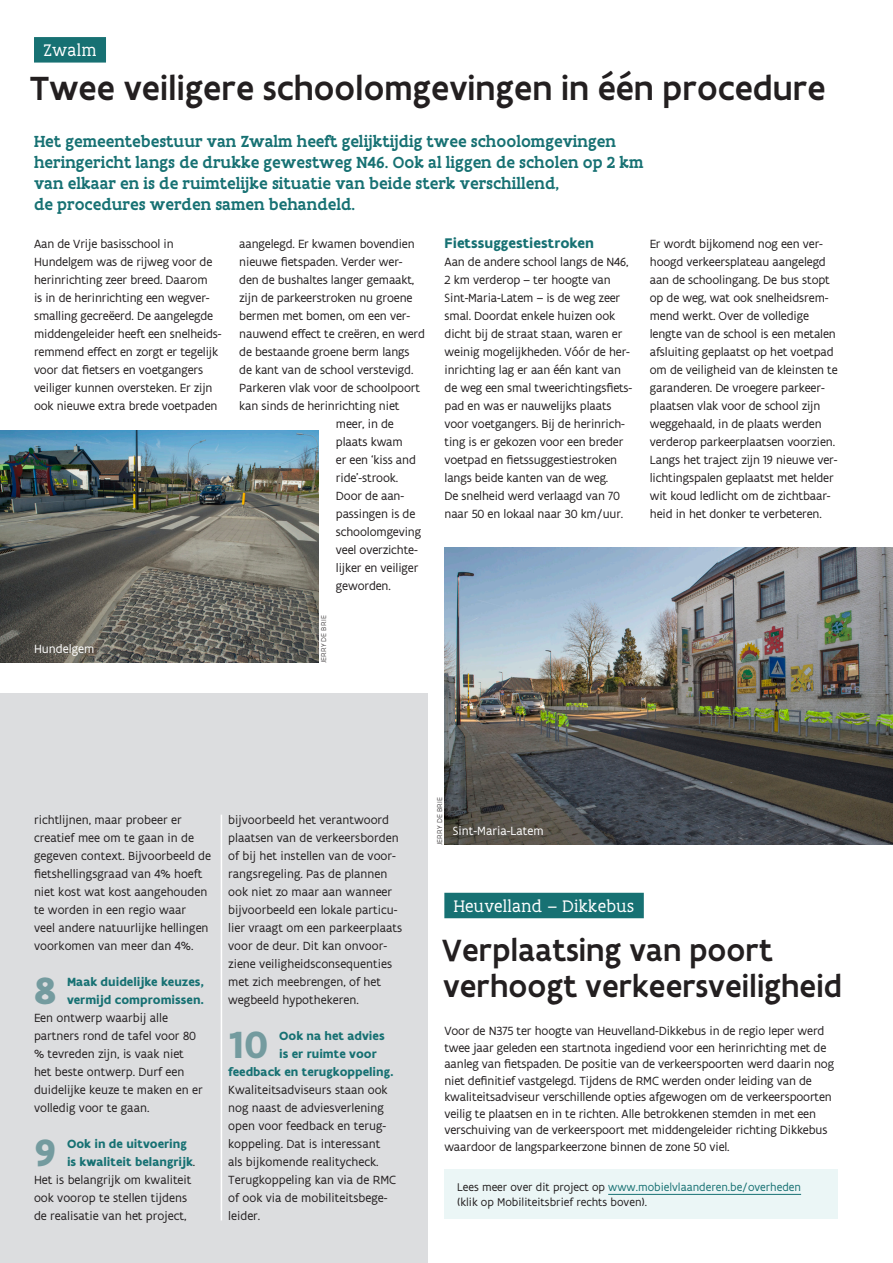
<style>
.page{position:relative;width:893px;height:1263px;background:#fff}
.page>*{position:absolute;margin:0;border:0;box-sizing:border-box;transform-origin:0 0}
.FLA_body_8_5-11_grid{font:700 40.65px "Flanders Art Sans";color:#749b9f}
.FLA_titel_niveau_1{font:500 36px "Flanders Art Sans";color:#231f20}
.FLA_titel_niveau_1-2{font:500 33px/36px "Flanders Art Sans";color:#231f20}
.FLA_rubriekbalkje{font:18px "Flanders Art Serif";letter-spacing:.02em;color:#fff}
.FLA_intro{font:500 17.25px/21px "Flanders Art Serif";color:#177173}
.FLA_tussentitel{font:700 15px "Flanders Art Sans";color:#177173}
.FLA_body_8_5-11_grid-2{font:12.75px/18px "Flanders Art Sans";letter-spacing:-.01em;color:#231f20}
.FLA_body_8_5-11_grid-3{font:700 12.75px "Flanders Art Sans";color:#177173}
.FLA_fotobijschrift_w{font:12.75px "Flanders Art Sans";color:#fff}
.FLA_body_8_5-11_grid-4{font:12px/15px "Flanders Art Sans";color:#231f20}
.FLA_fotocredits{font:300 7.5px "Flanders Art Sans";letter-spacing:.025em;color:#231f20}
.s1{font-weight:400;color:#231f20}
.s2{color:#177173}
</style>
<div class="page">
<div style="left:444px;top:893px;width:200px;height:25px;background:#177173"></div>
<div style="left:34px;top:37px;width:72px;height:26px;background:#177173"></div>
<div style="left:444px;top:1169px;width:394px;height:50px;background:#ebf6f6"></div>
<hr style="left:608px;top:1194px;width:193px;height:1px;background:#177173">
<div style="left:0;top:693px;width:428px;height:570px;background:#dcdddf"></div>
<img style="left:0;top:431px;width:319px;height:232px">
<img style="left:444px;top:547px;width:449px;height:298px">
<hr style="left:221px;top:815px;width:1px;height:405px;background:#fff">
<p class="FLA_rubriekbalkje" style="left:43px;top:39px;width:54px">Zwalm</p>
<p class="FLA_titel_niveau_1" style="left:30px;top:65px;width:797px">Twee veiligere schoolomgevingen in één procedure</p>
<p class="FLA_intro" style="left:34px;top:131px;width:611px">Het gemeentebestuur van Zwalm heeft gelijktijdig twee schoolomgevingen heringericht langs de drukke gewestweg N46. Ook al liggen de scholen op 2 km van elkaar en is de ruimtelijke situatie van beide sterk verschillend,<br>de procedures werden samen behandeld.</p>
<p class="FLA_body_8_5-11_grid-2" style="left:34px;top:235px;width:189px">Aan de Vrije basisschool in Hundelgem was de rijweg voor de herinrichting zeer breed. Daarom<br>is in de herinrichting een wegver&shy;smalling gecreëerd. De aangelegde middengeleider heeft een snelheids&shy;remmend effect en zorgt er tegelijk voor dat fietsers en voetgangers veiliger kunnen oversteken. Er zijn ook nieuwe extra brede voetpaden</p>
<p class="FLA_body_8_5-11_grid-2" style="left:239px;top:235px;width:177px">aangelegd. Er kwamen bovendien</p>
<p class="FLA_tussentitel" style="left:445px;top:234px;width:151px">Fietssuggestiestroken</p>
<p class="FLA_body_8_5-11_grid-2" style="left:445px;top:253px;width:189px">Aan de andere school langs de N46,<br>2 km verderop – ter hoogte van<br>Sint-Maria-Latem – is de weg zeer smal. Doordat enkele huizen ook dicht bij de straat staan, waren er weinig mogelijkheden. Vóór de her&shy;inrichting lag er aan één kant van de weg een smal tweerichtingsfiets&shy;pad en was er nauwelijks plaats voor voetgangers. Bij de herinrich&shy;ting is er gekozen voor een breder voetpad en fietssuggestiestroken langs beide kanten van de weg.<br>De snelheid werd verlaagd van 70 naar 50 en lokaal naar 30 km/uur.</p>
<p class="FLA_body_8_5-11_grid-2" style="left:650px;top:235px;width:189px">Er wordt bijkomend nog een ver&shy;hoogd verkeersplateau aangelegd aan de schoolingang. De bus stopt op de weg, wat ook snelheidsrem&shy;mend werkt. Over de volledige lengte van de school is een metalen afsluiting geplaatst op het voetpad om de veiligheid van de kleinsten te garanderen. De vroegere parkeer&shy;plaatsen vlak voor de school zijn weggehaald, in de plaats werden verderop parkeerplaatsen voorzien.<br>Langs het traject zijn 19 nieuwe ver&shy;lichtingspalen geplaatst met helder wit koud ledlicht om de zichtbaar&shy;heid in het donker te verbeteren.</p>
<p class="FLA_body_8_5-11_grid-2" style="left:239px;top:253px;width:165px">nieuwe fietspaden. Verder wer-</p>
<p class="FLA_body_8_5-11_grid-2" style="left:239px;top:271px;width:177px">den de bushaltes langer gemaakt,</p>
<p class="FLA_body_8_5-11_grid-2" style="left:239px;top:289px;width:175px">zijn de parkeerstroken nu groene</p>
<p class="FLA_body_8_5-11_grid-2" style="left:239px;top:307px;width:172px">bermen met bomen, om een ver-</p>
<p class="FLA_body_8_5-11_grid-2" style="left:239px;top:325px;width:187px">nauwend effect te creëren, en werd</p>
<p class="FLA_body_8_5-11_grid-2" style="left:239px;top:343px;width:172px">de bestaande groene berm langs</p>
<p class="FLA_body_8_5-11_grid-2" style="left:239px;top:361px;width:176px">de kant van de school verstevigd.</p>
<p class="FLA_body_8_5-11_grid-2" style="left:239px;top:379px;width:182px">Parkeren vlak voor de schoolpoort</p>
<p class="FLA_body_8_5-11_grid-2" style="left:239px;top:397px;width:162px">kan sinds de herinrichting niet</p>
<p class="FLA_body_8_5-11_grid-2" style="left:336px;top:415px;width:59px">meer, in de</p>
<p class="FLA_body_8_5-11_grid-2" style="left:336px;top:433px;width:68px">plaats kwam</p>
<p class="FLA_body_8_5-11_grid-2" style="left:336px;top:451px;width:82px">er een ‘kiss and</p>
<p class="FLA_body_8_5-11_grid-2" style="left:336px;top:469px;width:64px">ride’-strook.</p>
<p class="FLA_body_8_5-11_grid-2" style="left:336px;top:487px;width:70px">Door de aan-</p>
<p class="FLA_body_8_5-11_grid-2" style="left:336px;top:505px;width:81px">passingen is de</p>
<p class="FLA_body_8_5-11_grid-2" style="left:336px;top:523px;width:87px">schoolomgeving</p>
<p class="FLA_body_8_5-11_grid-2" style="left:336px;top:541px;width:83px">veel overzichte-</p>
<p class="FLA_body_8_5-11_grid-2" style="left:336px;top:559px;width:84px">lijker en veiliger</p>
<p class="FLA_body_8_5-11_grid-2" style="left:336px;top:577px;width:56px">geworden.</p>
<p class="FLA_fotobijschrift_w" style="left:34px;top:641px;width:62px">Hundelgem</p>
<p class="FLA_fotocredits" style="left:319px;top:663px;width:49px;rotate:-90deg">JERRY DE BRIE</p>
<p class="FLA_body_8_5-11_grid-2" style="left:34px;top:811px;width:179px">richtlijnen, maar probeer er creatief mee om te gaan in de gegeven context. Bijvoorbeeld de fietshellingsgraad van 4% hoeft niet kost wat kost aangehouden te worden in een regio waar<br>veel andere natuurlijke hellingen voorkomen van meer dan 4%.</p>
<p class="FLA_body_8_5-11_grid" style="left:34px;top:965px;width:24px">8</p>
<p class="FLA_body_8_5-11_grid-3" style="left:67px;top:974px;width:139px">Maak duidelijke keuzes,</p>
<p class="FLA_body_8_5-11_grid-3" style="left:67px;top:992px;width:139px">vermijd compromissen.</p>
<p class="FLA_body_8_5-11_grid-2" style="left:34px;top:1009px;width:135px">Een ontwerp waarbij alle</p>
<p class="FLA_body_8_5-11_grid-2" style="left:34px;top:1027px;width:164px">partners rond de tafel voor 80</p>
<p class="FLA_body_8_5-11_grid-2" style="left:34px;top:1045px;width:151px">% tevreden zijn, is vaak niet</p>
<p class="FLA_body_8_5-11_grid-2" style="left:34px;top:1063px;width:152px">het beste ontwerp. Durf een</p>
<p class="FLA_body_8_5-11_grid-2" style="left:34px;top:1081px;width:170px">duidelijke keuze te maken en er</p>
<p class="FLA_body_8_5-11_grid-2" style="left:34px;top:1099px;width:117px">volledig voor te gaan.</p>
<p class="FLA_body_8_5-11_grid" style="left:34px;top:1127px;width:24px">9</p>
<p class="FLA_body_8_5-11_grid-3" style="left:67px;top:1136px;width:121px">Ook in de uitvoering</p>
<p class="FLA_body_8_5-11_grid-3" style="left:67px;top:1154px;width:130px">is kwaliteit belangrijk<span class="s1">.</span></p>
<p class="FLA_body_8_5-11_grid-2" style="left:34px;top:1171px;width:159px">Het is belangrijk om kwaliteit</p>
<p class="FLA_body_8_5-11_grid-2" style="left:34px;top:1189px;width:155px">ook voorop te stellen tijdens</p>
<p class="FLA_body_8_5-11_grid-2" style="left:34px;top:1207px;width:154px">de realisatie van het project,</p>
<p class="FLA_body_8_5-11_grid-2" style="left:228px;top:811px;width:175px">bijvoorbeeld het verantwoord plaatsen van de verkeersborden of bij het instellen van de voor&shy;rangsregeling. Pas de plannen ook niet zo maar aan wanneer bijvoorbeeld een lokale particu&shy;lier vraagt om een parkeerplaats voor de deur. Dit kan onvoor&shy;ziene veiligheidsconsequenties met zich meebrengen, of het wegbeeld hypothekeren.</p>
<p class="FLA_body_8_5-11_grid" style="left:228px;top:1019px;width:42px">10</p>
<p class="FLA_body_8_5-11_grid-3" style="left:279px;top:1028px;width:107px">Ook na het advies</p>
<p class="FLA_body_8_5-11_grid-3" style="left:279px;top:1046px;width:99px">is er ruimte voor</p>
<p class="FLA_body_8_5-11_grid-3" style="left:228px;top:1064px;width:167px">feedback en terugkoppeling.</p>
<p class="FLA_body_8_5-11_grid-2" style="left:228px;top:1081px;width:161px">Kwaliteitsadviseurs staan ook</p>
<p class="FLA_body_8_5-11_grid-2" style="left:228px;top:1099px;width:157px">nog naast de adviesverlening</p>
<p class="FLA_body_8_5-11_grid-2" style="left:228px;top:1117px;width:160px">open voor feedback en terug-</p>
<p class="FLA_body_8_5-11_grid-2" style="left:228px;top:1135px;width:154px">koppeling. Dat is interessant</p>
<p class="FLA_body_8_5-11_grid-2" style="left:228px;top:1153px;width:152px">als bijkomende realitycheck.</p>
<p class="FLA_body_8_5-11_grid-2" style="left:228px;top:1171px;width:169px">Terugkoppeling kan via de RMC</p>
<p class="FLA_body_8_5-11_grid-2" style="left:228px;top:1189px;width:161px">of ook via de mobiliteitsbege-</p>
<p class="FLA_body_8_5-11_grid-2" style="left:228px;top:1207px;width:34px">leider.</p>
<p class="FLA_fotocredits" style="left:435px;top:845px;width:49px;rotate:-90deg">JERRY DE BRIE</p>
<p class="FLA_fotobijschrift_w" style="left:453px;top:823px;width:92px">Sint-Maria-Latem</p>
<p class="FLA_rubriekbalkje" style="left:454px;top:895px;width:182px">Heuvelland – Dikkebus</p>
<p class="FLA_titel_niveau_1-2" style="left:442px;top:933px;width:401px">Verplaatsing van poort verhoogt verkeersveiligheid</p>
<p class="FLA_body_8_5-11_grid-2" style="left:444px;top:1023px;width:391px;line-height:16.5px">Voor de N375 ter hoogte van Heuvelland-Dikkebus in de regio Ieper werd twee jaar geleden een startnota ingediend voor een herinrichting met de aanleg van fietspaden. De positie van de verkeerspoorten werd daarin nog niet definitief vastgelegd. Tijdens de RMC werden onder leiding van de kwaliteitsadviseur verschillende opties afgewogen om de verkeerspoorten veilig te plaatsen en in te richten. Alle betrokkenen stemden in met een verschuiving van de verkeerspoort met middengeleider richting Dikkebus waardoor de langsparkeerzone binnen de zone 50 viel.</p>
<p class="FLA_body_8_5-11_grid-4" style="left:457px;top:1180px;width:345px">Lees meer over dit project op <span class="s2">www.mobielvlaanderen.be/overheden </span>(klik op Mobiliteitsbrief rechts boven).</p>
</div>
